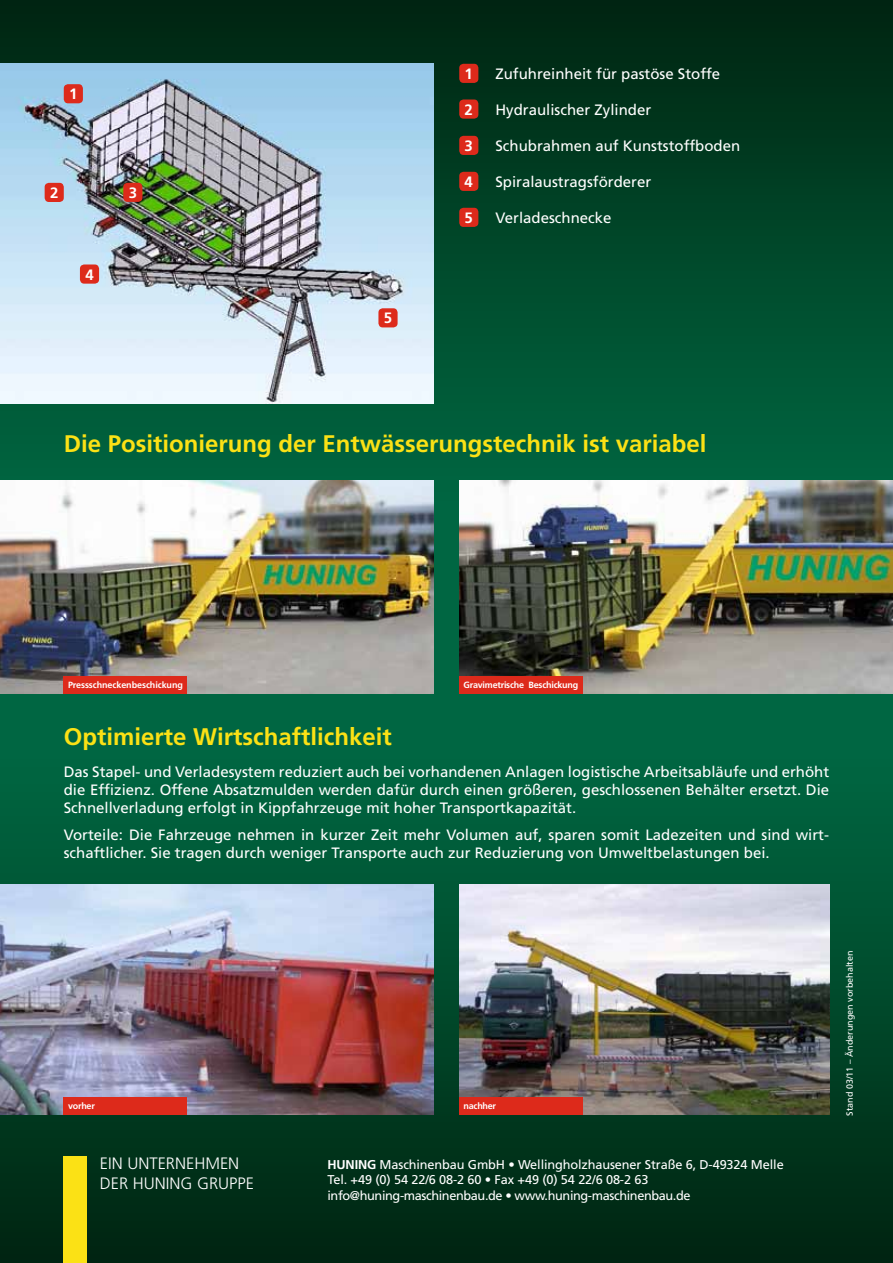
<style>
.page{position:relative;width:893px;height:1263px;background:#fff}
.page>*{position:absolute;margin:0;border:0;box-sizing:border-box;transform-origin:0 0}
.t1{font:700 24px "Frutiger";color:#fbe115}
.t2{font:300 16.5px/19.8px "Frutiger";color:#fff}
.t3{font:15px/18px "Frutiger";color:#fff;text-align:justify}
.t4{font:700 15px "Frutiger";color:#fff}
.t5{font:12.75px/15.3px "Frutiger";letter-spacing:-.01em;color:#fff}
.t6{font:700 9px "Frutiger";letter-spacing:-.025em;color:#fff}
.t7{font:9px "Frutiger";color:#fff}
.s1{font-weight:700}
</style>
<div class="page">
<div style="left:0;top:497px;width:893px;height:268px;background:#006642"></div>
<div style="left:0;top:0;width:893px;height:506px;background:linear-gradient(to bottom,#002511,#006943)"></div>
<div style="left:0;top:757px;width:893px;height:506px;background:linear-gradient(to bottom,#006943,#002510)"></div>
<div style="left:64px;top:1157px;width:23px;height:106px;background:#fbe115"></div>
<img style="left:0;top:64px;width:434px;height:340px">
<img style="left:0;top:480px;width:434px;height:213px">
<img style="left:0;top:884px;width:434px;height:230px">
<img style="left:459px;top:480px;width:434px;height:213px">
<img style="left:459px;top:884px;width:370px;height:230px">
<div style="left:459px;top:64px;width:19px;height:19px;background:#dd2a1b;border-radius:4px"></div>
<div style="left:459px;top:99px;width:19px;height:20px;background:#dd2a1b;border-radius:4px"></div>
<div style="left:459px;top:136px;width:19px;height:19px;background:#dd2a1b;border-radius:4px"></div>
<div style="left:459px;top:172px;width:19px;height:19px;background:#dd2a1b;border-radius:4px"></div>
<div style="left:459px;top:208px;width:19px;height:19px;background:#dd2a1b;border-radius:4px"></div>
<div style="left:64px;top:84px;width:19px;height:19px;background:#dd2a1b;border-radius:4px"></div>
<div style="left:45px;top:183px;width:19px;height:19px;background:#dd2a1b;border-radius:4px"></div>
<div style="left:123px;top:183px;width:19px;height:19px;background:#dd2a1b;border-radius:4px"></div>
<div style="left:80px;top:264px;width:19px;height:20px;background:#dd2a1b;border-radius:4px"></div>
<div style="left:64px;top:676px;width:123px;height:17px;background:#dd2a1b"></div>
<div style="left:64px;top:1097px;width:123px;height:17px;background:#dd2a1b"></div>
<div style="left:459px;top:676px;width:124px;height:17px;background:#dd2a1b"></div>
<div style="left:459px;top:1097px;width:124px;height:17px;background:#dd2a1b"></div>
<div style="left:378px;top:308px;width:20px;height:19px;background:#dd2a1b;border-radius:4px"></div>
<p class="t4" style="left:69px;top:85px;width:10px">1</p>
<p class="t4" style="left:50px;top:184px;width:10px">2</p>
<p class="t4" style="left:129px;top:184px;width:10px">3</p>
<p class="t4" style="left:85px;top:266px;width:10px">4</p>
<p class="t4" style="left:384px;top:309px;width:10px">5</p>
<p class="t4" style="left:465px;top:65px;width:10px">1</p>
<p class="t4" style="left:465px;top:101px;width:10px">2</p>
<p class="t4" style="left:465px;top:137px;width:10px">3</p>
<p class="t4" style="left:465px;top:173px;width:10px">4</p>
<p class="t4" style="left:465px;top:209px;width:10px">5</p>
<p class="t3" style="left:495px;top:65px;width:226px">Zufuhreinheit für pastöse Stoffe</p>
<p class="t3" style="left:495px;top:101px;width:157px">Hydraulischer Zylinder</p>
<p class="t3" style="left:495px;top:137px;width:246px">Schubrahmen auf Kunststoffboden</p>
<p class="t3" style="left:495px;top:173px;width:157px">Spiralaustragsförderer</p>
<p class="t3" style="left:495px;top:209px;width:118px">Verladeschnecke</p>
<h1 class="t1" style="left:64px;top:429px;width:644px">Die Positionierung der Entwässerungstechnik ist variabel</h1>
<p class="t6" style="left:68px;top:680px;width:116px">Pressschneckenbeschickung</p>
<p class="t6" style="left:463px;top:680px;width:116px">Gravimetrische Beschickung</p>
<h1 class="t1" style="left:64px;top:723px;width:330px">Optimierte Wirtschaftlichkeit</h1>
<p class="t3" style="left:64px;top:762px;width:767px">Das Stapel- und Verladesystem reduziert auch bei vorhandenen Anlagen logistische Arbeitsabläufe und erhöht die Effizienz. Offene Absatzmulden werden dafür durch einen größeren, geschlossenen Behälter ersetzt. Die Schnellverladung erfolgt in Kippfahrzeuge mit hoher Transportkapazität.</p>
<p class="t3" style="left:64px;top:825px;width:767px">Vorteile: Die Fahrzeuge nehmen in kurzer Zeit mehr Volumen auf, sparen somit Ladezeiten und sind wirt&shy;schaftlicher. Sie tragen durch weniger Transporte auch zur Reduzierung von Umweltbelastungen bei.</p>
<p class="t6" style="left:68px;top:1100px;width:28px">vorher</p>
<p class="t2" style="left:100px;top:1154px;width:153px">EIN UNTERNEHMEN<br>DER HUNING GRUPPE</p>
<p class="t6" style="left:463px;top:1100px;width:34px">nachher</p>
<p class="t5" style="left:327px;top:1157px;width:458px"><span class="s1">HUNING</span> Maschinenbau GmbH • Wellingholzhausener Straße 6, D-49324 Melle<br>Tel. +49 (0) 54 22/6 08-2 60 • Fax +49 (0) 54 22/6 08-2 63 info@huning-maschinenbau.de • www.huning-maschinenbau.de</p>
<p class="t7" style="left:844px;top:1116px;width:167px;rotate:-90deg">Stand 03/11 – Änderungen vorbehalten</p>
</div>
